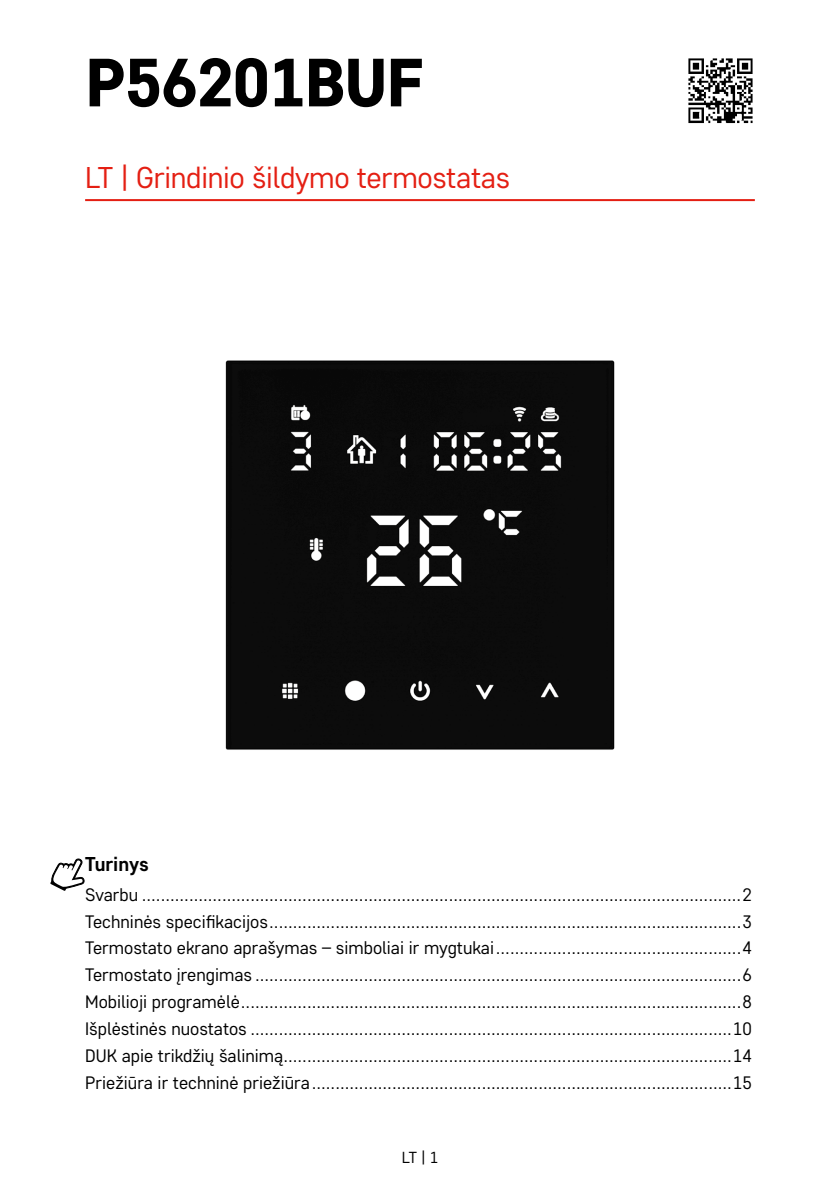
<style>
.page{position:relative;width:840px;height:1191px;background:#fff}
.page>*{position:absolute;margin:0;border:0;box-sizing:border-box;transform-origin:0 0}
.t1{font:800 68px "Core Sans D65";letter-spacing:-.02em;color:#000}
.t2{font:30px "Core Sans D35";letter-spacing:-.01em;color:#e41f13}
.t3{font:700 20px "Core Sans D55";color:#000}
.t4{font:18px/26.8px "Core Sans D35";color:#000;text-align:justify}
.t5{font:16px "Core Sans D35";color:#000}
</style>
<div class="page">
<hr style="left:85px;top:199px;width:669px;height:2px;background:#e41f13">
<img style="left:688px;top:58px;width:65px;height:66px">
<svg style="left:50px;top:858px;width:35px;height:33px"></svg>
<div style="left:225px;top:360px;width:390px;height:390px;background:#0c0c0c"></div>
<h1 class="t1" style="left:85px;top:38px;width:339px">P56201BUF</h1>
<h2 class="t2" style="left:85px;top:158px;width:426px">LT | Grindinio šildymo termostatas</h2>
<p class="t3" style="left:85px;top:851px;width:65px">Turinys</p>
<p class="t4" style="left:85px;top:880px;width:668px">Svarbu ...............................................................................................................................2<br>Techninės specifikacijos....................................................................................................3<br>Termostato ekrano aprašymas – simboliai ir mygtukai....................................................4<br>Termostato įrengimas .......................................................................................................6<br>Mobilioji programėlė..........................................................................................................8<br>Išplėstinės nuostatos ......................................................................................................10<br>DUK apie trikdžių šalinimą...............................................................................................14<br>Priežiūra ir techninė priežiūra.........................................................................................15</p>
<p class="t5" style="left:401px;top:1146px;width:38px">LT | 1</p>
</div>
